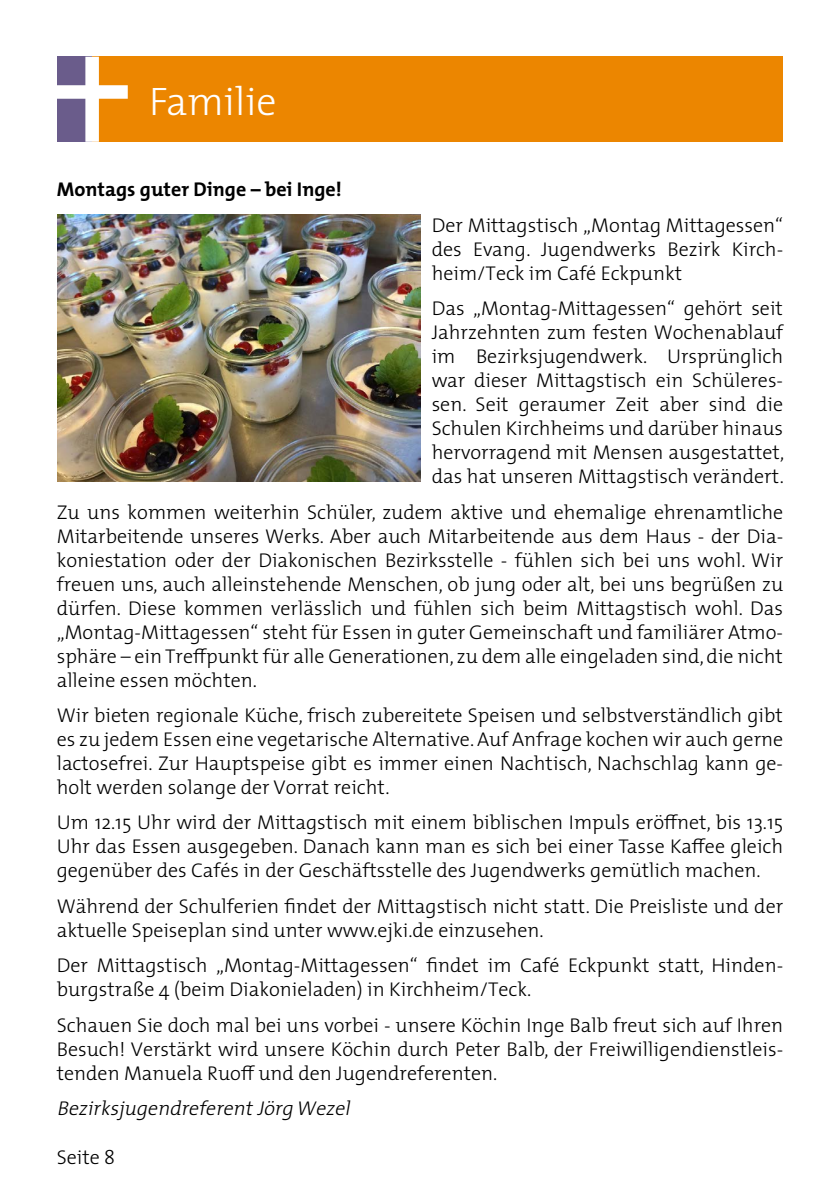
<style>
.page{position:relative;width:840px;height:1191px;background:#fff}
.page>*{position:absolute;margin:0;border:0;box-sizing:border-box;transform-origin:0 0}
.t1{font:300 40px "The Mix";color:#fff}
.t2{font:300 20px/24px "The Mix";color:#000;text-align:justify}
.t3{font:italic 300 20px "The Mix";color:#000}
.t4{font:700 20px "The Mix";color:#000}
</style>
<div class="page">
<div style="left:92px;top:57px;width:690px;height:85px;background:#ec8600"></div>
<svg style="left:57px;top:57px;width:71px;height:85px"></svg>
<img style="left:57px;top:214px;width:363px;height:267px">
<h1 class="t1" style="left:149px;top:68px;width:129px">Familie</h1>
<p class="t4" style="left:57px;top:173px;width:286px">Montags guter Dinge – bei Inge!</p>
<p class="t2" style="left:431px;top:212px;width:353px">Der Mittagstisch „Montag Mittagessen“ des Evang. Jugendwerks Bezirk Kirch&shy;heim/Teck im Café Eckpunkt</p>
<p class="t2" style="left:431px;top:296px;width:354px">Das „Montag-Mittagessen“ gehört seit Jahrzehnten zum festen Wochenablauf im Bezirksjugendwerk. Ursprünglich war dieser Mittagstisch ein Schüleres&shy;sen. Seit geraumer Zeit aber sind die Schulen Kirchheims und darüber hinaus hervorragend mit Mensen ausgestattet, das hat unseren Mittagstisch verändert.</p>
<p class="t2" style="left:57px;top:499px;width:727px">Zu uns kommen weiterhin Schüler, zudem aktive und ehemalige ehrenamtliche Mitarbeitende unseres Werks. Aber auch Mitarbeitende aus dem Haus - der Dia&shy;koniestation oder der Diakonischen Bezirksstelle - fühlen sich bei uns wohl. Wir freuen uns, auch alleinstehende Menschen, ob jung oder alt, bei uns begrüßen zu dürfen. Diese kommen verlässlich und fühlen sich beim Mittagstisch wohl. Das „Montag-Mittagessen“ steht für Essen in guter Gemeinschaft und familiärer Atmo&shy;sphäre – ein Treffpunkt für alle Generationen, zu dem alle eingeladen sind, die nicht alleine essen möchten.</p>
<p class="t2" style="left:57px;top:702px;width:727px">Wir bieten regionale Küche, frisch zubereitete Speisen und selbstverständlich gibt es zu jedem Essen eine vegetarische Alternative. Auf Anfrage kochen wir auch gerne lactosefrei. Zur Hauptspeise gibt es immer einen Nachtisch, Nachschlag kann ge&shy;holt werden solange der Vorrat reicht.</p>
<p class="t2" style="left:57px;top:810px;width:727px">Um 12.15 Uhr wird der Mittagstisch mit einem biblischen Impuls eröffnet, bis 13.15<br>Uhr das Essen ausgegeben. Danach kann man es sich bei einer Tasse Kaffee gleich gegenüber des Cafés in der Geschäftsstelle des Jugendwerks gemütlich machen.</p>
<p class="t2" style="left:57px;top:893px;width:727px">Während der Schulferien findet der Mittagstisch nicht statt. Die Preisliste und der aktuelle Speiseplan sind unter www.ejki.de einzusehen.</p>
<p class="t2" style="left:57px;top:952px;width:727px">Der Mittagstisch „Montag-Mittagessen“ findet im Café Eckpunkt statt, Hinden&shy;burgstraße 4 (beim Diakonieladen) in Kirchheim/Teck.</p>
<p class="t2" style="left:57px;top:1012px;width:727px">Schauen Sie doch mal bei uns vorbei - unsere Köchin Inge Balb freut sich auf Ihren Besuch! Verstärkt wird unsere Köchin durch Peter Balb, der Freiwilligendienstleis&shy;tenden Manuela Ruoff und den Jugendreferenten.</p>
<p class="t3" style="left:57px;top:1091px;width:300px">BezirksjugendreferentJörg Wezel</p>
<p class="t2" style="left:57px;top:1145px;width:60px">Seite 8</p>
</div>
